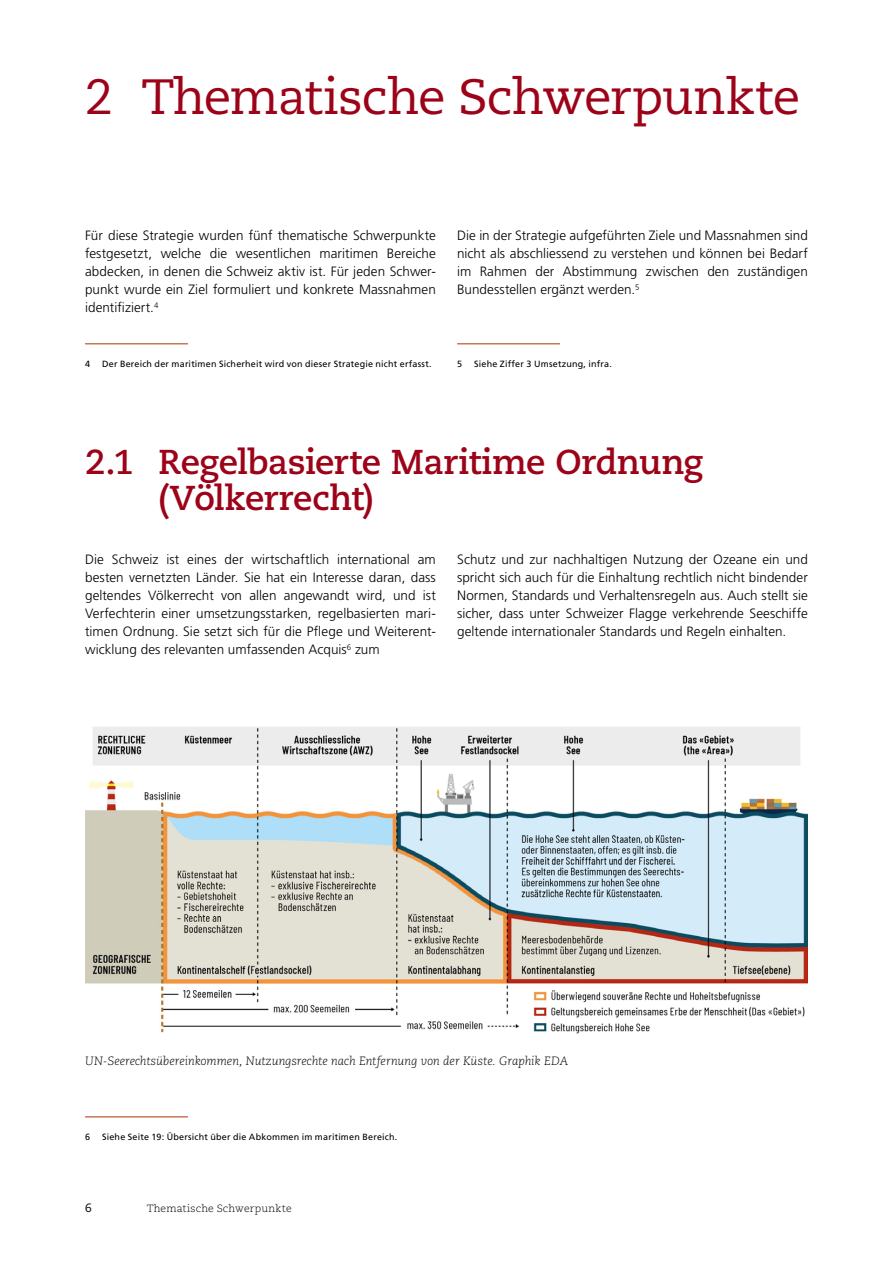
<style>
.page{position:relative;width:893px;height:1263px;background:#fff}
.page>*{position:absolute;margin:0;border:0;box-sizing:border-box;transform-origin:0 0}
._1_Kapitel_Caec_33_3{font:49.5px "Caecilia LT Pro 55 Roman";letter-spacing:-.025em;color:#9d0318}
._3_Zwischentitel_21{font:700 34.5px/36px "Caecilia LT Pro 75";letter-spacing:-.015em;color:#9d0318}
._4_Lauftext_9pt{font:300 13.5px/18px "Frutiger LT Pro";color:#000;text-align:justify}
._4_Legende{font:italic 300 12px "Caecilia LT Pro 46";letter-spacing:-.005em;color:#000}
.t1{font:12px "Caecilia LT Pro 55 Roman";color:#000}
.t2{font:300 10.5px "Caecilia LT Pro 45";letter-spacing:.015em;color:#000}
._7_Fussnote{font:9px "Frutiger LT Pro";letter-spacing:.02em;color:#000}
</style>
<div class="page">
<img style="left:85px;top:727px;width:723px;height:307px">
<hr style="left:85px;top:343px;width:103px;height:1px;background:#ab3300">
<hr style="left:457px;top:343px;width:103px;height:1px;background:#ab3300">
<hr style="left:85px;top:1116px;width:103px;height:1px;background:#ab3300">
<p class="_1_Kapitel_Caec_33_3" style="left:85px;top:64px;width:717px">2 Thematische Schwerpunkte</p>
<p class="_4_Lauftext_9pt" style="left:85px;top:227px;width:352px">Für diese Strategie wurden fünf thematische Schwerpunkte festgesetzt, welche die wesentlichen maritimen Bereiche abdecken, in denen die Schweiz aktiv ist. Für jeden Schwer&shy;punkt wurde ein Ziel formuliert und konkrete Massnahmen identifiziert.<sup>4</sup></p>
<p class="_7_Fussnote" style="left:85px;top:359px;width:7px">4</p>
<p class="_7_Fussnote" style="left:102px;top:359px;width:331px">Der Bereich der maritimen Sicherheit wird von dieser Strategie nicht erfasst.</p>
<p class="_4_Lauftext_9pt" style="left:457px;top:227px;width:352px">Die in der Strategie aufgeführten Ziele und Massnahmen sind nicht als abschliessend zu verstehen und können bei Bedarf im Rahmen der Abstimmung zwischen den zuständigen Bundesstellen ergänzt werden.<sup>5</sup></p>
<p class="_7_Fussnote" style="left:457px;top:359px;width:7px">5</p>
<p class="_7_Fussnote" style="left:474px;top:359px;width:139px">Siehe Ziffer 3 Umsetzung, infra.</p>
<p class="_3_Zwischentitel_21" style="left:159px;top:443px;width:546px;text-indent:-74px">2.1 Regelbasierte Maritime Ordnung (Völkerrecht)</p>
<p class="_4_Lauftext_9pt" style="left:85px;top:551px;width:352px">Die Schweiz ist eines der wirtschaftlich international am besten vernetzten Länder. Sie hat ein Interesse daran, dass geltendes Völkerrecht von allen angewandt wird, und ist Verfechterin einer umsetzungsstarken, regelbasierten mari&shy;timen Ordnung. Sie setzt sich für die Pflege und Weiterent&shy;wicklung des relevanten umfassenden Acquis<sup>6</sup> zum</p>
<p class="_4_Lauftext_9pt" style="left:457px;top:551px;width:352px">Schutz und zur nachhaltigen Nutzung der Ozeane ein und spricht sich auch für die Einhaltung rechtlich nicht bindender Normen, Standards und Verhaltensregeln aus. Auch stellt sie sicher, dass unter Schweizer Flagge verkehrende Seeschiffe geltende internationaler Standards und Regeln einhalten.</p>
<p class="_4_Legende" style="left:85px;top:1053px;width:485px">UN-Seerechtsübereinkommen, Nutzungsrechte nach Entfernung von der Küste. Graphik EDA</p>
<p class="_7_Fussnote" style="left:85px;top:1132px;width:7px">6</p>
<p class="_7_Fussnote" style="left:102px;top:1132px;width:297px">Siehe Seite 19: Übersicht über die Abkommen im maritimen Bereich.</p>
<p class="t1" style="left:85px;top:1200px;width:8px">6</p>
<p class="t2" style="left:147px;top:1202px;width:146px">Thematische Schwerpunkte</p>
</div>
